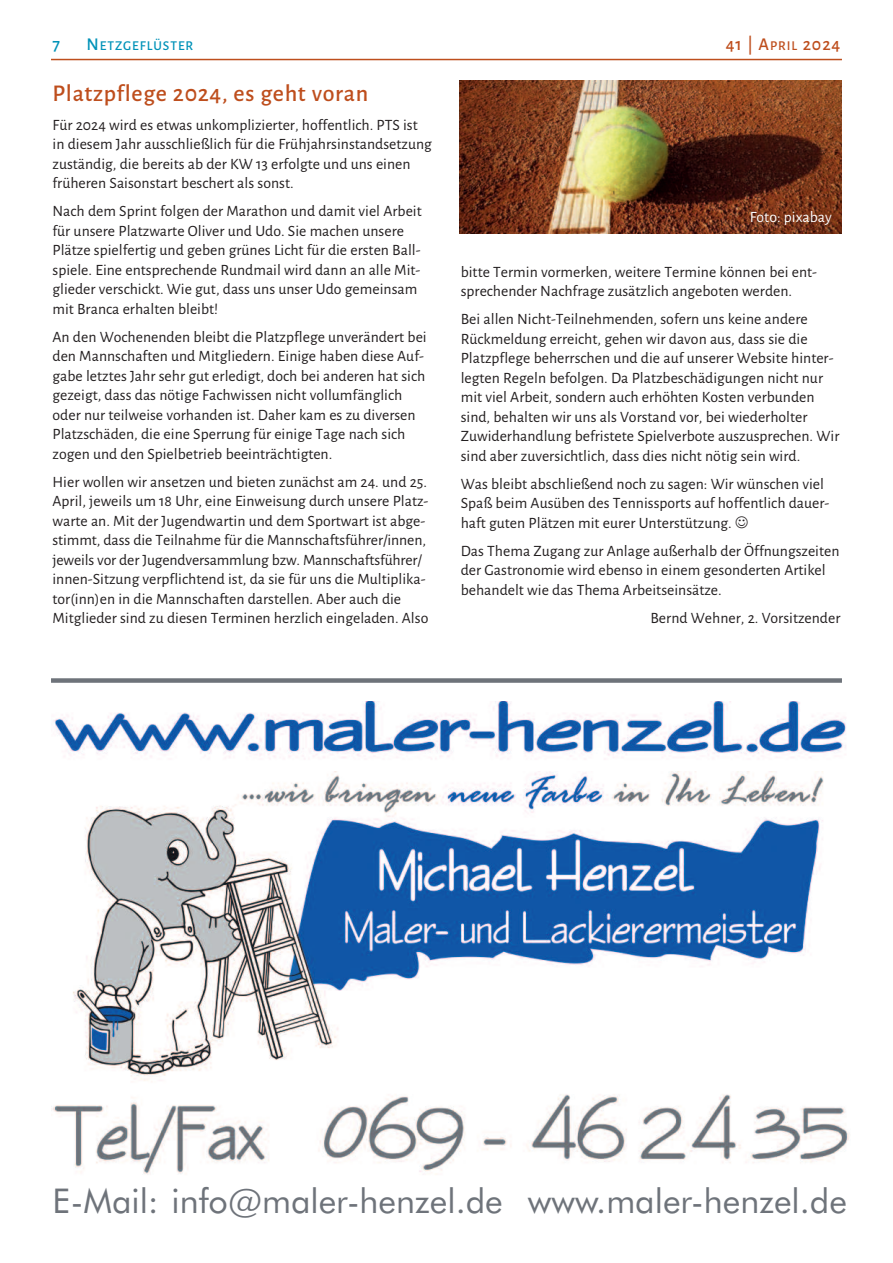
<style>
.page{position:relative;width:893px;height:1263px;background:#fff}
.page>*{position:absolute;margin:0;border:0;box-sizing:border-box;transform-origin:0 0}
.t1{font:34.2px "Futura BT";color:#6e737a}
.t2{font:500 24px "Alegreya Sans";letter-spacing:.025em;color:#be4e1d}
.t3{font:500 18px "Alegreya Sans";letter-spacing:.05em;color:#be4e1d}
.t4{font:500 18px "Alegreya Sans";color:#0092b8}
.t5{font:15.75px/19.5px "Alegreya Sans";color:#231f20}
.t6{font:15.75px "Alegreya Sans";color:#fff}
.t7{font:500 13.5px "Alegreya Sans";letter-spacing:.07em;color:#0092b8}
.s1{font-size:18px}
.s2{font-size:13.5px}
</style>
<div class="page">
<hr style="left:51px;top:59px;width:791px;height:1px;background:#be4e1d">
<img style="left:51px;top:772px;width:798px;height:403px">
<img style="left:53px;top:702px;width:793px;height:57px">
<div style="left:51px;top:678px;width:791px;height:5px;background:#6e737a"></div>
<img style="left:459px;top:81px;width:383px;height:153px">
<p class="t4" style="left:53px;top:31px;width:9px">7</p>
<p class="t7" style="left:87px;top:36px;width:108px"><span class="s1">N</span>ETZGEFLÜSTER</p>
<p class="t3" style="left:726px;top:31px;width:116px">41 | A<span class="s2">PRIL</span> 2024</p>
<h2 class="t2" style="left:53px;top:77px;width:317px">Platzpflege 2024, es geht voran</h2>
<p class="t5" style="left:53px;top:114px;width:381px">Für 2024 wird es etwas unkomplizierter, hoffentlich. PTS ist in diesem Jahr ausschließlich für die Frühjahrsinstandsetzung zuständig, die bereits ab der KW 13 erfolgte und uns einen früheren Saisonstart beschert als sonst.</p>
<p class="t5" style="left:53px;top:200px;width:371px">Nach dem Sprint folgen der Marathon und damit viel Arbeit für unsere Platzwarte Oliver und Udo. Sie machen unsere Plätze spielfertig und geben grünes Licht für die ersten Ball&shy;spiele. Eine entsprechende Rundmail wird dann an alle Mit&shy;glieder verschickt. Wie gut, dass uns unser Udo gemeinsam mit Branca erhalten bleibt!</p>
<p class="t5" style="left:53px;top:326px;width:376px">An den Wochenenden bleibt die Platzpflege unverändert bei den Mannschaften und Mitgliedern. Einige haben diese Auf&shy;gabe letztes Jahr sehr gut erledigt, doch bei anderen hat sich gezeigt, dass das nötige Fachwissen nicht vollumfänglich oder nur teilweise vorhanden ist. Daher kam es zu diversen Platzschäden, die eine Sperrung für einige Tage nach sich zogen und den Spielbetrieb beeinträchtigten.</p>
<p class="t5" style="left:53px;top:471px;width:377px">Hier wollen wir ansetzen und bieten zunächst am 24. und 25.<br>April, jeweils um 18 Uhr, eine Einweisung durch unsere Platz&shy;warte an. Mit der Jugendwartin und dem Sportwart ist abge&shy;stimmt, dass die Teilnahme für die Mannschaftsführer/innen, jeweils vor der Jugendversammlung bzw. Mannschaftsführer/ innen-Sitzung verpflichtend ist, da sie für uns die Multiplika&shy;tor(inn)en in die Mannschaften darstellen. Aber auch die Mitglieder sind zu diesen Terminen herzlich eingeladen. Also</p>
<p class="t6" style="left:750px;top:207px;width:84px">Foto: pixabay</p>
<p class="t5" style="left:461px;top:261px;width:358px">bitte Termin vormerken, weitere Termine können bei ent&shy;sprechender Nachfrage zusätzlich angeboten werden.</p>
<p class="t5" style="left:461px;top:309px;width:380px">Bei allen Nicht-Teilnehmenden, sofern uns keine andere Rückmeldung erreicht, gehen wir davon aus, dass sie die Platzpflege beherrschen und die auf unserer Website hinter&shy;legten Regeln befolgen. Da Platzbeschädigungen nicht nur mit viel Arbeit, sondern auch erhöhten Kosten verbunden sind, behalten wir uns als Vorstand vor, bei wiederholter Zuwiderhandlung befristete Spielverbote auszusprechen. Wir sind aber zuversichtlich, dass dies nicht nötig sein wird.</p>
<p class="t5" style="left:461px;top:473px;width:370px">Was bleibt abschließend noch zu sagen: Wir wünschen viel<br>Spaß beim Ausüben des Tennissports auf hoffentlich dauer&shy;haft guten Plätzen mit eurer Unterstützung.</p>
<p class="t5" style="left:461px;top:540px;width:380px">Das Thema Zugang zur Anlage außerhalb der Öffnungszeiten der Gastronomie wird ebenso in einem gesonderten Artikel behandelt wie das Thema Arbeitseinsätze.</p>
<p class="t5" style="left:650px;top:607px;width:191px">Bernd Wehner, 2. Vorsitzender</p>
<h1 class="t1" style="left:53px;top:1181px;width:796px">E-Mail: info@maler-henzel.de www.maler-henzel.de</h1>
</div>
